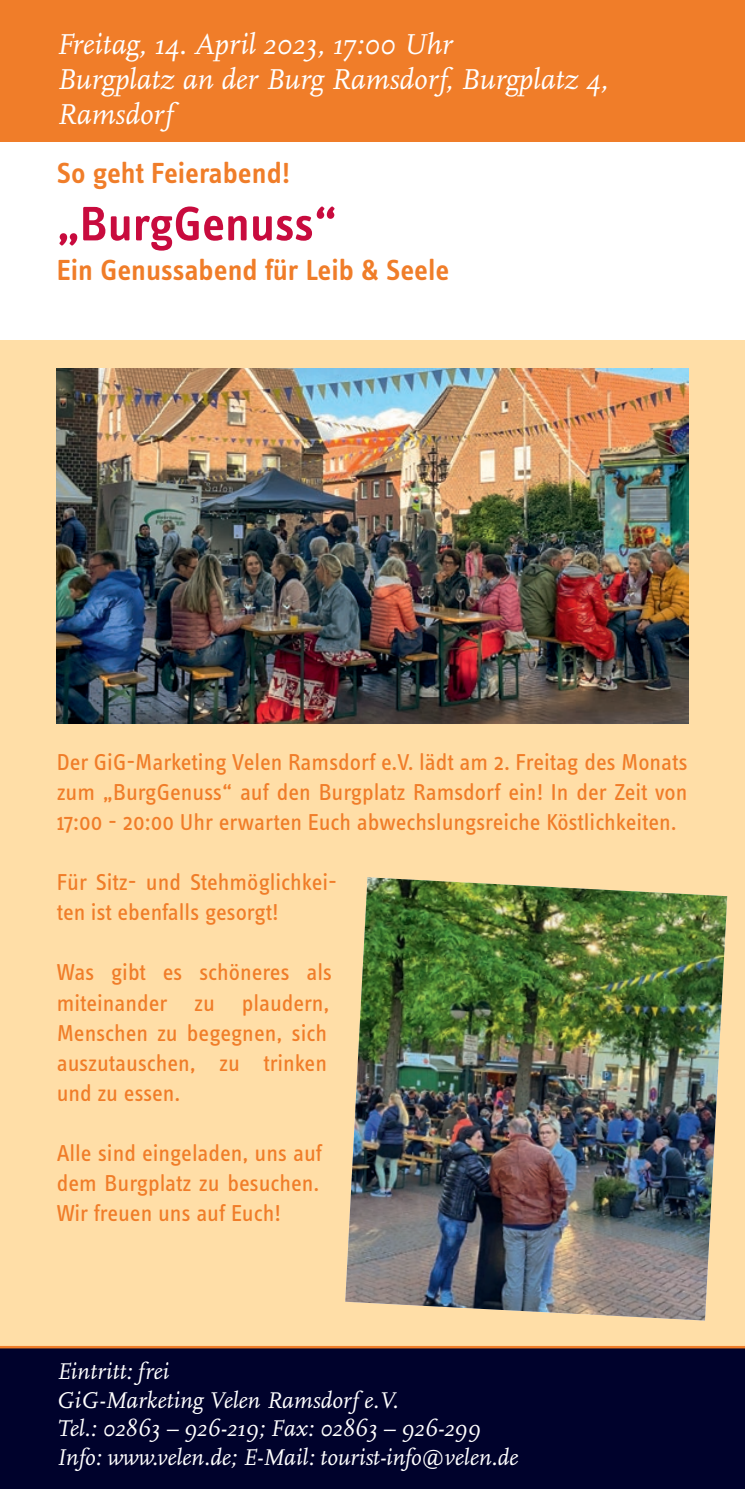
<style>
.page{position:relative;width:745px;height:1489px;background:#fff}
.page>*{position:absolute;margin:0;border:0;box-sizing:border-box;transform-origin:0 0}
.t1{font:600 50px "Info Text Pro";color:#c80b3e}
.t2{font:italic 30px/35px "Scala Pro";color:#fff}
.t3{font:600 30px "Info Text Pro";color:#f07d29}
.t4{font:23.75px/30px "Info Text Pro";color:#f07d29;text-align:justify}
.t5{font:italic 23.75px/28.8px "Scala Pro";color:#fff}
</style>
<div class="page">
<hr style="left:744px;top:1346px;width:1px;height:142px;background:#00022c">
<div style="left:0;top:340px;width:744px;height:1148px;background:#ffdea7"></div>
<div style="left:0;top:1346px;width:744px;height:142px;background:#00022c"></div>
<hr style="left:0;top:1345px;width:744px;height:3px;background:#f07d29">
<div style="left:0;top:0;width:744px;height:142px;background:#f07d29"></div>
<img style="left:57px;top:369px;width:630px;height:354px">
<img style="left:345px;top:877px;width:381px;height:443px">
<p class="t2" style="left:57px;top:27px;width:552px">Freitag, 14. April 2023, 17:00 Uhr<br>Burgplatz an der Burg Ramsdorf, Burgplatz 4,<br>Ramsdorf</p>
<p class="t3" style="left:57px;top:155px;width:234px">So geht Feierabend!</p>
<h1 class="t1" style="left:57px;top:194px;width:282px">„BurgGenuss“</h1>
<p class="t3" style="left:57px;top:252px;width:394px">Ein Genussabend für Leib &amp; Seele</p>
<p class="t4" style="left:57px;top:747px;width:632px">Der GiG-Marketing Velen Ramsdorf e.V. lädt am 2. Freitag des Monats zum „BurgGenuss“ auf den Burgplatz Ramsdorf ein! In der Zeit von 17:00 - 20:00 Uhr erwarten Euch abwechslungsreiche Köstlichkeiten.</p>
<p class="t4" style="left:57px;top:866px;width:281px">Für Sitz- und Stehmöglichkei&shy;ten ist ebenfalls gesorgt!</p>
<p class="t4" style="left:57px;top:956px;width:277px;text-align:left">Was gibt es schöneres als miteinander zu plaudern,<br>Menschen zu begegnen, sich auszutauschen, zu trinken und zu essen.</p>
<p class="t4" style="left:57px;top:1136px;width:267px">Alle sind eingeladen, uns auf dem Burgplatz zu besuchen.<br>Wir freuen uns auf Euch!</p>
<p class="t5" style="left:57px;top:1356px;width:463px">Eintritt: frei<br>GiG-Marketing Velen Ramsdorf e.V.<br>Tel.: 02863 – 926-219; Fax: 02863 – 926-299<br>Info: www.velen.de; E-Mail: tourist-info@velen.de</p>
</div>
